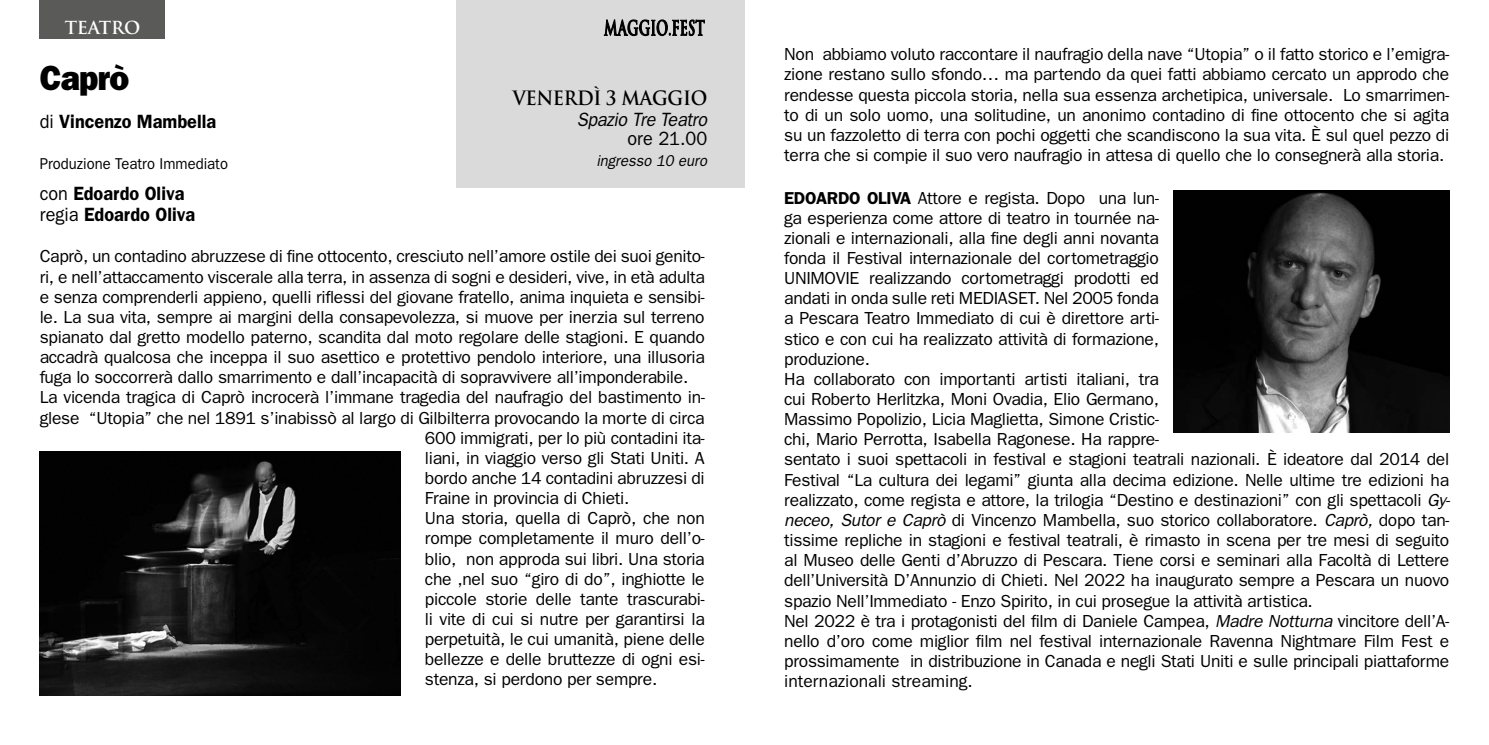
<style>
.page{position:relative;width:1489px;height:745px;background:#fff}
.page>*{position:absolute;margin:0;border:0;box-sizing:border-box;transform-origin:0 0}
.t1{font:800 35px "Franklin Gothic";letter-spacing:-.02em;color:#000;scale:.94 1}
.t2{font:600 19.25px/21px "Franklin Gothic";color:#000;scale:.94 1}
.t3{font:italic 19.25px "Franklin Gothic";letter-spacing:-.015em;color:#000;scale:.93 1}
.t4{font:700 19.25px "Trajan";letter-spacing:-.02em;color:#000;scale:.93 1}
.t5{font:19.25px "Franklin Gothic";color:#000;scale:.94 1}
.t6{font:17.5px/20.1px "Franklin Gothic";letter-spacing:-.02em;color:#000;text-align:justify}
.t7{font:700 17.5px "Trajan";letter-spacing:-.01em;color:#fff}
.t8{font:15.75px "Franklin Gothic";color:#000;scale:.94 1}
.t9{font:italic 15.75px "Franklin Gothic";color:#000;scale:.94 1}
.s1{font-weight:400}
.s2{font-weight:600;font-size:17.32px}
.s3{font-style:italic}
</style>
<div class="page">
<img style="left:1173px;top:190px;width:276px;height:242px">
<div style="left:455px;top:0;width:289px;height:187px;background:#dadada"></div>
<div style="left:40px;top:0;width:125px;height:39px;background:#5a5a59"></div>
<svg style="left:603px;top:19px;width:102px;height:18px"></svg>
<img style="left:40px;top:451px;width:360px;height:243px">
<p class="t7" style="left:65px;top:17px;width:77px">TEATRO</p>
<h1 class="t1" style="left:40px;top:57px;width:97px">Caprò</h1>
<p class="t2" style="left:40px;top:111px;width:189px"><span class="s1">di</span> Vincenzo Mambella</p>
<p class="t8" style="left:40px;top:154px;width:202px">Produzione Teatro Immediato</p>
<p class="t2" style="left:40px;top:182px;width:167px"><span class="s1">con</span> Edoardo Oliva <span class="s1">regia</span> Edoardo Oliva</p>
<p class="t6" style="left:40px;top:246px;width:666px">Caprò, un contadino abruzzese di fine ottocento, cresciuto nell’amore ostile dei suoi genito-</p>
<p class="t6" style="left:40px;top:266px;width:666px">ri, e nell’attaccamento viscerale alla terra, in assenza di sogni e desideri, vive, in età adulta</p>
<p class="t6" style="left:40px;top:286px;width:666px">e senza comprenderli appieno, quelli riflessi del giovane fratello, anima inquieta e sensibi-</p>
<p class="t6" style="left:40px;top:306px;width:666px">le. La sua vita, sempre ai margini della consapevolezza, si muove per inerzia sul terreno</p>
<p class="t6" style="left:40px;top:326px;width:666px">spianato dal gretto modello paterno, scandita dal moto regolare delle stagioni. E quando</p>
<p class="t6" style="left:40px;top:346px;width:666px">accadrà qualcosa che inceppa il suo asettico e protettivo pendolo interiore, una illusoria</p>
<p class="t6" style="left:40px;top:366px;width:650px">fuga lo soccorrerà dallo smarrimento e dall’incapacità di sopravvivere all’imponderabile.</p>
<p class="t6" style="left:40px;top:387px;width:666px">La vicenda tragica di Caprò incrocerà l’immane tragedia del naufragio del bastimento in-</p>
<p class="t6" style="left:40px;top:407px;width:666px">glese “Utopia” che nel 1891 s’inabissò al largo di Gilbilterra provocando la morte di circa</p>
<p class="t6" style="left:425px;top:427px;width:281px">600 immigrati, per lo più contadini ita-</p>
<p class="t6" style="left:425px;top:447px;width:281px">liani, in viaggio verso gli Stati Uniti. A</p>
<p class="t6" style="left:425px;top:467px;width:281px">bordo anche 14 contadini abruzzesi di</p>
<p class="t6" style="left:425px;top:487px;width:206px">Fraine in provincia di Chieti.</p>
<p class="t6" style="left:425px;top:507px;width:281px">Una storia, quella di Caprò, che non</p>
<p class="t6" style="left:425px;top:527px;width:281px">rompe completamente il muro dell’o-</p>
<p class="t6" style="left:425px;top:548px;width:281px">blio, non approda sui libri. Una storia</p>
<p class="t6" style="left:425px;top:568px;width:281px">che ,nel suo “giro di do”, inghiotte le</p>
<p class="t6" style="left:425px;top:588px;width:281px">piccole storie delle tante trascurabi-</p>
<p class="t6" style="left:425px;top:608px;width:281px">li vite di cui si nutre per garantirsi la</p>
<p class="t6" style="left:425px;top:628px;width:281px">perpetuità, le cui umanità, piene delle</p>
<p class="t6" style="left:425px;top:648px;width:281px">bellezze e delle bruttezze di ogni esi-</p>
<p class="t6" style="left:425px;top:668px;width:234px">stenza, si perdono per sempre.</p>
<p class="t4" style="left:513px;top:86px;width:210px">VENERDÌ 3 MAGGIO</p>
<p class="t3" style="left:576px;top:108px;width:142px">Spazio Tre Teatro</p>
<p class="t5" style="left:627px;top:128px;width:86px">ore 21.00</p>
<p class="t9" style="left:596px;top:152px;width:119px">ingresso 10 euro</p>
<p class="t6" style="left:784px;top:44px;width:666px">Non abbiamo voluto raccontare il naufragio della nave “Utopia” o il fatto storico e l’emigra&shy;zione restano sullo sfondo… ma partendo da quei fatti abbiamo cercato un approdo che rendesse questa piccola storia, nella sua essenza archetipica, universale. Lo smarrimen&shy;to di un solo uomo, una solitudine, un anonimo contadino di fine ottocento che si agita su un fazzoletto di terra con pochi oggetti che scandiscono la sua vita. È sul quel pezzo di terra che si compie il suo vero naufragio in attesa di quello che lo consegnerà alla storia.</p>
<p class="t6" style="left:784px;top:187px;width:667px;text-align:left"><span class="s2">EDOARDO OLIVA</span> Attore e regista. Dopo una lun-<br>ga esperienza come attore di teatro in tournée na-<br>zionali e internazionali, alla fine degli anni novanta<br>fonda il Festival internazionale del cortometraggio<br>UNIMOVIE realizzando cortometraggi prodotti ed<br>andati in onda sulle reti MEDIASET. Nel 2005 fonda<br>a Pescara Teatro Immediato di cui è direttore arti-<br>stico e con cui ha realizzato attività di formazione,<br>produzione.<br>Ha collaborato con importanti artisti italiani, tra<br>cui Roberto Herlitzka, Moni Ovadia, Elio Germano,<br>Massimo Popolizio, Licia Maglietta, Simone Cristic-<br>chi, Mario Perrotta, Isabella Ragonese. Ha rappre-<br>sentato i suoi spettacoli in festival e stagioni teatrali nazionali. È ideatore dal 2014 del Festival “La cultura dei legami” giunta alla decima edizione. Nelle ultime tre edizioni ha realizzato, come regista e attore, la trilogia “Destino e destinazioni” con gli spettacoli <span class="s3">Gy&shy;neceo, Sutor e Caprò</span> di Vincenzo Mambella, suo storico collaboratore. <span class="s3">Caprò,</span> dopo tan&shy;tissime repliche in stagioni e festival teatrali, è rimasto in scena per tre mesi di seguito al Museo delle Genti d’Abruzzo di Pescara. Tiene corsi e seminari alla Facoltà di Lettere dell’Università D’Annunzio di Chieti. Nel 2022 ha inaugurato sempre a Pescara un nuovo spazio Nell’Immediato - Enzo Spirito, in cui prosegue la attività artistica.<br>Nel 2022 è tra i protagonisti del film di Daniele Campea, <span class="s3">Madre Notturna</span> vincitore dell’A&shy;nello d’oro come miglior film nel festival internazionale Ravenna Nightmare Film Fest e prossimamente in distribuzione in Canada e negli Stati Uniti e sulle principali piattaforme internazionali streaming.</p>
</div>
